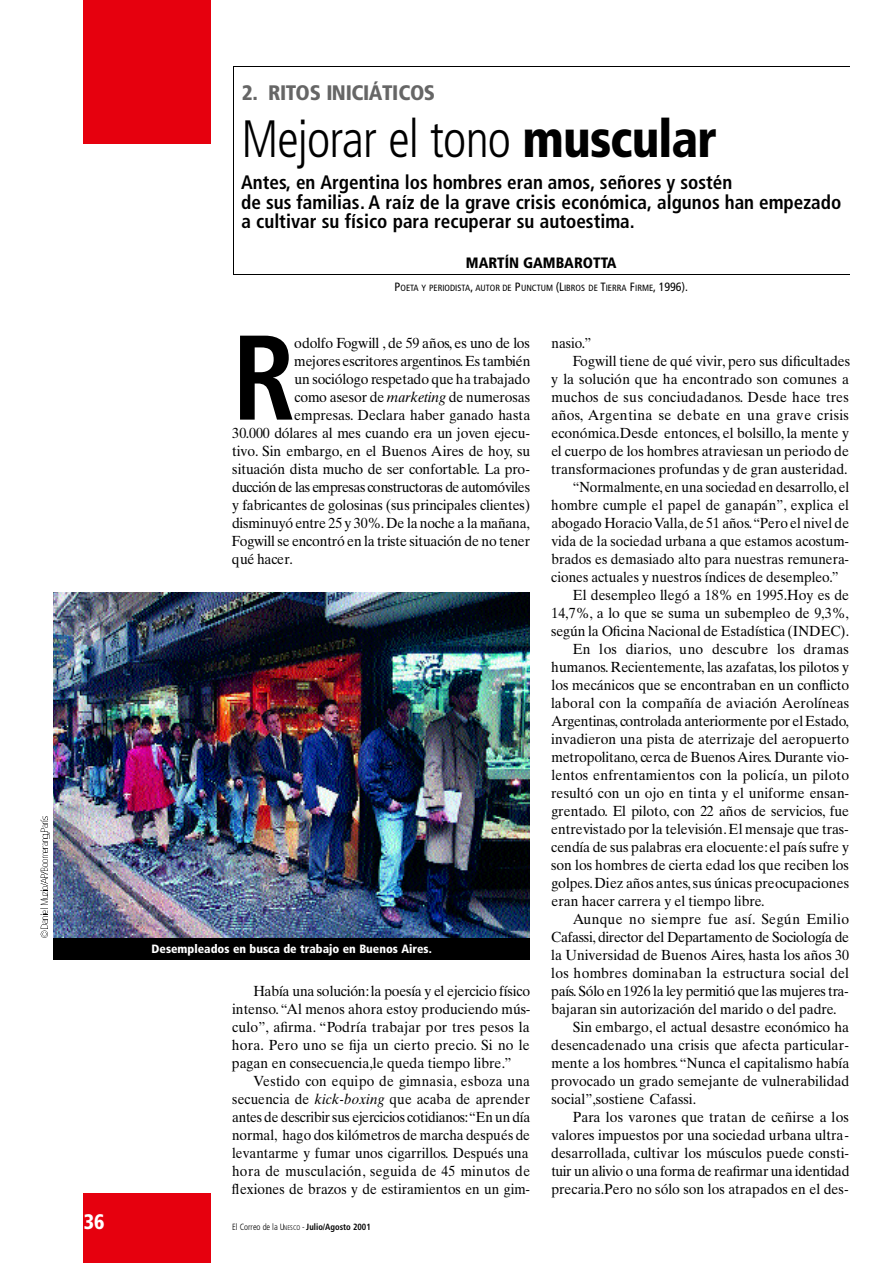
<style>
.page{position:relative;width:893px;height:1263px;background:#fff}
.page>*{position:absolute;margin:0;border:0;box-sizing:border-box;transform-origin:0 0}
.t1{font:700 condensed 120.3px "Frutiger";color:#000;scale:.95 1}
.t2{font:300 condensed 52.5px "Frutiger";letter-spacing:-.015em;color:#000;scale:.95 1}
.t3{font:900 condensed 21px "Frutiger";letter-spacing:-.02em;color:#666}
.t4{font:900 condensed 21px "Frutiger";color:#fff;scale:.95 1}
.t5{font:700 condensed 19.5px/19.5px "Frutiger";color:#000}
.t6{font:900 condensed 15px "Frutiger";color:#000}
.t7{font:14.7px/18px "Times Ten";color:#000;text-align:justify;scale:.95 1}
.t8{font:14.7px/18px "Times Ten";color:#000;text-align:justify;scale:.93 1}
.t9{font:14.7px "Times Ten";letter-spacing:-.025em;color:#000;scale:.95 1}
.t10{font:14.7px "Times Ten";letter-spacing:.02em;color:#000;scale:.95 1}
.t11{font:14.7px "Times Ten";letter-spacing:-.035em;color:#000;scale:.95 1}
.t12{font:14.7px "Times Ten";letter-spacing:-.02em;color:#000;scale:.95 1}
.t13{font:14.7px "Times Ten";letter-spacing:.025em;color:#000;scale:.95 1}
.t14{font:900 condensed 12px "Frutiger";color:#fff}
.t15{font:condensed 9px "Frutiger";color:#000}
.t16{font:700 condensed 9px "Frutiger";color:#000;scale:.95 1}
.s1{font-weight:900}
.s2{font-size:12px}
.s3{font-style:italic}
.s4{font-weight:300}
.s5{font-weight:300;font-size:6.75px}
</style>
<div class="page">
<hr style="left:232px;top:274px;width:617px;height:1px;background:#000">
<hr style="left:232px;top:67px;width:1px;height:208px;background:#000">
<div style="left:84px;top:0;width:127px;height:144px;background:#e6000e"></div>
<div style="left:84px;top:1194px;width:127px;height:69px;background:#e6000e"></div>
<hr style="left:232px;top:66px;width:617px;height:1px;background:#000">
<img style="left:53px;top:593px;width:477px;height:346px">
<div style="left:53px;top:939px;width:477px;height:21px;background:#000"></div>
<svg style="left:40px;top:817px;width:10px;height:121px"></svg>
<h3 class="t3" style="left:242px;top:84px;width:195px">2 . R I TOS INICIÁTICOS</h3>
<h2 class="t2" style="left:241px;top:118px;width:502px">M e j o rar el tono <span class="s1">m u s c u l a r</span></h2>
<h3 class="t5" style="left:241px;top:174px;width:601px">Antes, en Argentina los hombres eran amos, señores y sostén<br>de sus familias. A raíz de la grave crisis económica, algunos han empezado a cultivar su físico para recuperar su autoestima.</h3>
<p class="t6" style="left:466px;top:256px;width:152px">MARTÍN GAMBAROTTA</p>
<p class="t15" style="left:394px;top:285px;width:295px"><span class="s2">P</span>OETA Y PERIODISTA<span class="s2">,</span> AUTOR DE <span class="s2">P</span>UNCTUM <span class="s2">(L</span>IBROS DE <span class="s2">T</span>IERRA <span class="s2">F</span>IRME<span class="s2">, 1996).</span></p>
<h1 class="t1" style="left:232px;top:329px;width:68px">R</h1>
<p class="t12" style="left:294px;top:337px;width:249px">odolfo Fogwill , de 59 años, es uno de los</p>
<p class="t7" style="left:294px;top:353px;width:250px">mejores escritores argentinos. Es también</p>
<p class="t7" style="left:294px;top:371px;width:250px">un sociólogo respetado que ha trabajado</p>
<p class="t7" style="left:294px;top:389px;width:250px">como asesor de <span class="s3">m a r k e t i n g</span> de numerosas</p>
<p class="t7" style="left:294px;top:407px;width:250px">e m p r e s a s. Declara haber ganado hasta</p>
<p class="t7" style="left:232px;top:425px;width:315px">30.000 dólares al mes cuando era un joven ejecu-</p>
<p class="t7" style="left:232px;top:443px;width:315px">t i v o. Sin embargo, en el Buenos Aires de hoy, s u</p>
<p class="t7" style="left:232px;top:461px;width:315px">situación dista mucho de ser confortable. La pro-</p>
<p class="t11" style="left:232px;top:481px;width:315px">ducción de las empresas constructoras de automóviles</p>
<p class="t7" style="left:232px;top:497px;width:315px">y fabricantes de golosinas (sus principales clientes)</p>
<p class="t7" style="left:232px;top:515px;width:315px">disminuyó entre 25 y 30%.De la noche a la mañana,</p>
<p class="t7" style="left:232px;top:533px;width:315px">Fogwill se encontró en la triste situación de no tener</p>
<p class="t7" style="left:232px;top:551px;width:66px">qué hacer.</p>
<p class="t14" style="left:152px;top:944px;width:282px">Desempleados en busca de trabajo en Buenos Aires.</p>
<p class="t7" style="left:232px;top:983px;width:315px;text-indent:21px">Había una solución:la poesía y el ejercicio físico intenso. “Al menos ahora estoy produciendo mús&shy;c u l o ” , a fir m a . “ Podría trabajar por tres pesos la h o r a . Pero uno se fija un cierto precio. Si no le pagan en consecuencia,le queda tiempo libre.”</p>
<p class="t8" style="left:232px;top:1073px;width:322px;text-indent:22px">Vestido con equipo de gimnasia, esboza una secuencia de <span class="s3">k i ck - b ox i n g</span> que acaba de aprender antes de describir sus ejercicios cotidianos:“En un día n o r m a l , hago dos kilómetros de marcha después de levantarme y fumar unos cigarrillos. Después una hora de musculación, seguida de 45 minutos de flexiones de brazos y de estiramientos en un gim-</p>
<h3 class="t4" style="left:84px;top:1214px;width:23px">36</h3>
<p class="t16" style="left:232px;top:1223px;width:147px"><span class="s4">El Correo de la U</span><span class="s5">NESCO</span> <span class="s4">-</span> Julio/Agosto 2001</p>
<p class="t8" style="left:551px;top:335px;width:44px">nasio.”</p>
<p class="t7" style="left:573px;top:353px;width:293px">Fogwill tiene de qué vivir, pero sus dificultades</p>
<p class="t7" style="left:551px;top:371px;width:315px">y la solución que ha encontrado son comunes a</p>
<p class="t10" style="left:551px;top:391px;width:315px">muchos de sus conciudadanos. Desde hace tres</p>
<p class="t10" style="left:551px;top:409px;width:315px">a ñ o s, Argentina se debate en una grave crisis</p>
<p class="t7" style="left:551px;top:425px;width:315px">económica.Desde entonces, el bolsillo, la mente y</p>
<p class="t7" style="left:551px;top:443px;width:315px">el cuerpo de los hombres atraviesan un periodo de</p>
<p class="t7" style="left:551px;top:461px;width:313px">transformaciones profundas y de gran austeridad.</p>
<p class="t8" style="left:573px;top:479px;width:298px">“ N o r m a l m e n t e, en una sociedad en desarrollo,e l</p>
<p class="t8" style="left:551px;top:497px;width:321px">hombre cumple el papel de ganapán”, explica el</p>
<p class="t8" style="left:551px;top:515px;width:321px">abogado Horacio Va l l a ,de 51 años.“Pero el nivel de</p>
<p class="t8" style="left:551px;top:533px;width:322px">vida de la sociedad urbana a que estamos acostum-</p>
<p class="t8" style="left:551px;top:551px;width:321px">brados es demasiado alto para nuestras remunera-</p>
<p class="t8" style="left:551px;top:569px;width:310px">ciones actuales y nuestros índices de desempleo.”</p>
<p class="t7" style="left:572px;top:587px;width:292px">El desempleo llegó a 18% en 1995.Hoy es de</p>
<p class="t7" style="left:551px;top:605px;width:315px">14,7%, a lo que se suma un subempleo de 9,3%,</p>
<p class="t7" style="left:551px;top:623px;width:315px">según la Oficina Nacional de Estadística (INDEC).</p>
<p class="t10" style="left:572px;top:643px;width:292px">En los diarios, uno descubre los dramas</p>
<p class="t7" style="left:551px;top:659px;width:315px">h u m a n o s. R e c i e n t e m e n t e, las azafatas, los pilotos y</p>
<p class="t7" style="left:551px;top:677px;width:315px">los mecánicos que se encontraban en un conflicto</p>
<p class="t7" style="left:551px;top:695px;width:315px">laboral con la compañía de aviación A e r o l í n e a s</p>
<p class="t9" style="left:551px;top:715px;width:315px">A r g e n t i n a s, controlada anteriormente por el Estado,</p>
<p class="t7" style="left:551px;top:731px;width:315px">invadieron una pista de aterrizaje del aeropuerto</p>
<p class="t9" style="left:551px;top:751px;width:315px">m e t r o p o l i t a n o, cerca de Buenos A i r e s. Durante vio-</p>
<p class="t7" style="left:551px;top:767px;width:315px">lentos enfrentamientos con la policía, un piloto</p>
<p class="t7" style="left:551px;top:785px;width:315px">resultó con un ojo en tinta y el uniforme ensan-</p>
<p class="t7" style="left:551px;top:803px;width:315px">g r e n t a d o. El piloto, con 22 años de servicios, f u e</p>
<p class="t7" style="left:551px;top:821px;width:315px">entrevistado por la televisión.El mensaje que tras-</p>
<p class="t7" style="left:551px;top:839px;width:315px">cendía de sus palabras era elocuente:el país sufre y</p>
<p class="t7" style="left:551px;top:857px;width:315px">son los hombres de cierta edad los que reciben los</p>
<p class="t7" style="left:551px;top:875px;width:315px">g o l p e s.Diez años antes, sus únicas preocupaciones</p>
<p class="t7" style="left:551px;top:893px;width:226px">eran hacer carrera y el tiempo libre.</p>
<p class="t13" style="left:572px;top:913px;width:292px">Aunque no siempre fue así. Según Emilio</p>
<p class="t9" style="left:551px;top:931px;width:315px">C a f a s s i , director del Departamento de Sociología de</p>
<p class="t7" style="left:551px;top:947px;width:315px">la Universidad de Buenos Aires, hasta los años 30</p>
<p class="t10" style="left:551px;top:967px;width:315px">los hombres dominaban la estructura social del</p>
<p class="t9" style="left:551px;top:985px;width:315px">p a í s.Sólo en 1926 la ley permitió que las mujeres tra-</p>
<p class="t7" style="left:551px;top:1001px;width:302px">bajaran sin autorización del marido o del padre.</p>
<p class="t7" style="left:572px;top:1019px;width:292px">Sin embargo, el actual desastre económico ha</p>
<p class="t7" style="left:551px;top:1037px;width:315px">desencadenado una crisis que afecta particular-</p>
<p class="t7" style="left:551px;top:1055px;width:315px">mente a los hombres.“Nunca el capitalismo había</p>
<p class="t7" style="left:551px;top:1073px;width:315px">provocado un grado semejante de vulnerabilidad</p>
<p class="t7" style="left:551px;top:1091px;width:154px">social”,sostiene Cafassi.</p>
<p class="t7" style="left:573px;top:1109px;width:292px">Para los varones que tratan de ceñirse a los</p>
<p class="t7" style="left:551px;top:1127px;width:314px">valores impuestos por una sociedad urbana ultra-</p>
<p class="t7" style="left:551px;top:1145px;width:315px">d e s a r r o l l a d a , cultivar los músculos puede consti-</p>
<p class="t9" style="left:551px;top:1165px;width:315px">tuir un alivio o una forma de reafirmar una identidad</p>
<p class="t7" style="left:551px;top:1181px;width:314px">precaria.Pero no sólo son los atrapados en el des-</p>
</div>
